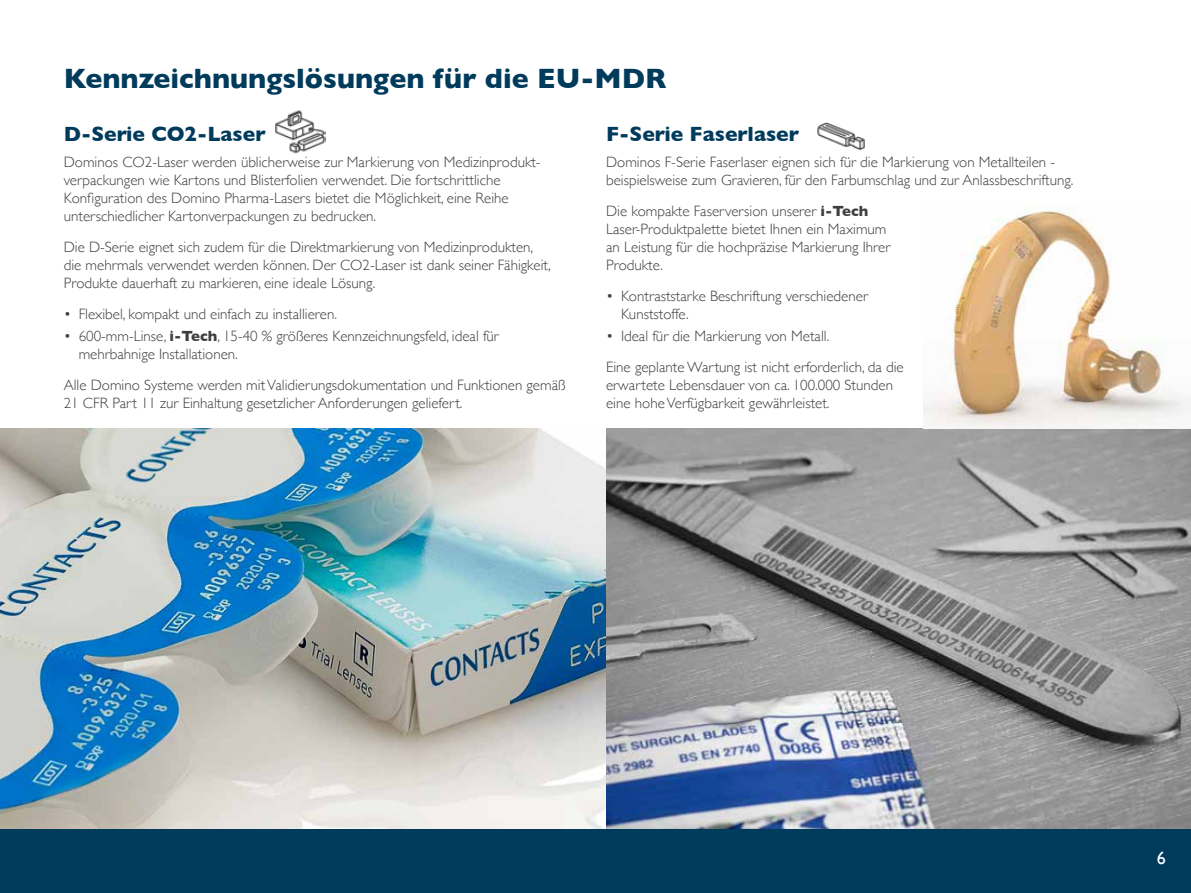
<style>
.page{position:relative;width:1191px;height:893px;background:#fff}
.page>*{position:absolute;margin:0;border:0;box-sizing:border-box;transform-origin:0 0}
.t1{font:700 28.5px "Gill Sans";color:#003b5c}
.t2{font:700 21px "Gill Sans";color:#003b5c}
.t3{font:18px "Gill Sans";color:#fff}
.t4{font:300 15px/18px "Gill Sans";color:#3e3d40}
.s1{font-weight:700}
</style>
<div class="page">
<img style="left:0;top:429px;width:1191px;height:400px">
<div style="left:0;top:829px;width:1191px;height:64px;background:#003b5c"></div>
<img style="left:923px;top:210px;width:268px;height:217px">
<img style="left:275px;top:110px;width:51px;height:44px">
<img style="left:817px;top:122px;width:48px;height:29px">
<h1 class="t1" style="left:64px;top:55px;width:604px">Kennzeichnungslösungen für die EU-MDR</h1>
<h2 class="t2" style="left:64px;top:117px;width:203px">D-Serie CO2-Laser</h2>
<p class="t4" style="left:64px;top:153px;width:478px">Dominos CO2-Laser werden üblicherweise zur Markierung von Medizinprodukt&shy;verpackungen wie Kartons und Blisterfolien verwendet. Die fortschrittliche Konfiguration des Domino Pharma-Lasers bietet die Möglichkeit, eine Reihe unterschiedlicher Kartonverpackungen zu bedrucken.</p>
<p class="t4" style="left:64px;top:238px;width:488px">Die D-Serie eignet sich zudem für die Direktmarkierung von Medizinprodukten, die mehrmals verwendet werden können. Der CO2-Laser ist dank seiner Fähigkeit,<br>Produkte dauerhaft zu markieren, eine ideale Lösung.</p>
<p class="t4" style="left:64px;top:304px;width:275px">• Flexibel, kompakt und einfach zu installieren.</p>
<p class="t4" style="left:79px;top:327px;width:422px;text-indent:-15px">• 600-mm-Linse, <span class="s1">i-Tech</span>, 15-40 % größeres Kennzeichnungsfeld, ideal für mehrbahnige Installationen.</p>
<p class="t4" style="left:64px;top:375px;width:503px">Alle Domino Systeme werden mitValidierungsdokumentation und Funktionen gemäß<br>21 CFR Part 11 zur Einhaltung gesetzlicher Anforderungen geliefert.</p>
<h2 class="t2" style="left:606px;top:117px;width:194px">F-Serie Faserlaser</h2>
<p class="t4" style="left:606px;top:153px;width:469px">Dominos F-Serie Faserlaser eignen sich für die Markierung von Metallteilen - beispielsweise zum Gravieren, für den Farbumschlag und zur Anlassbeschriftung.</p>
<p class="t4" style="left:606px;top:202px;width:286px">Die kompakte Faserversion unserer <span class="s1">i-Tech </span>Laser-Produktpalette bietet Ihnen ein Maximum an Leistung für die hochpräzise Markierung Ihrer Produkte.</p>
<p class="t4" style="left:621px;top:286px;width:248px;text-indent:-15px">• Kontraststarke Beschriftung verschiedener<br>Kunststoffe.</p>
<p class="t4" style="left:606px;top:320px;width:299px;line-height:30.8px">• Ideal für die Markierung von Metall.<br>Eine geplante Wartung ist nicht erforderlich, da die</p>
<p class="t4" style="left:606px;top:375px;width:288px">erwartete Lebensdauer von ca. 100.000 Stunden eine hoheVerfügbarkeit gewährleistet.</p>
<p class="t3" style="left:1156px;top:847px;width:10px">6</p>
</div>
